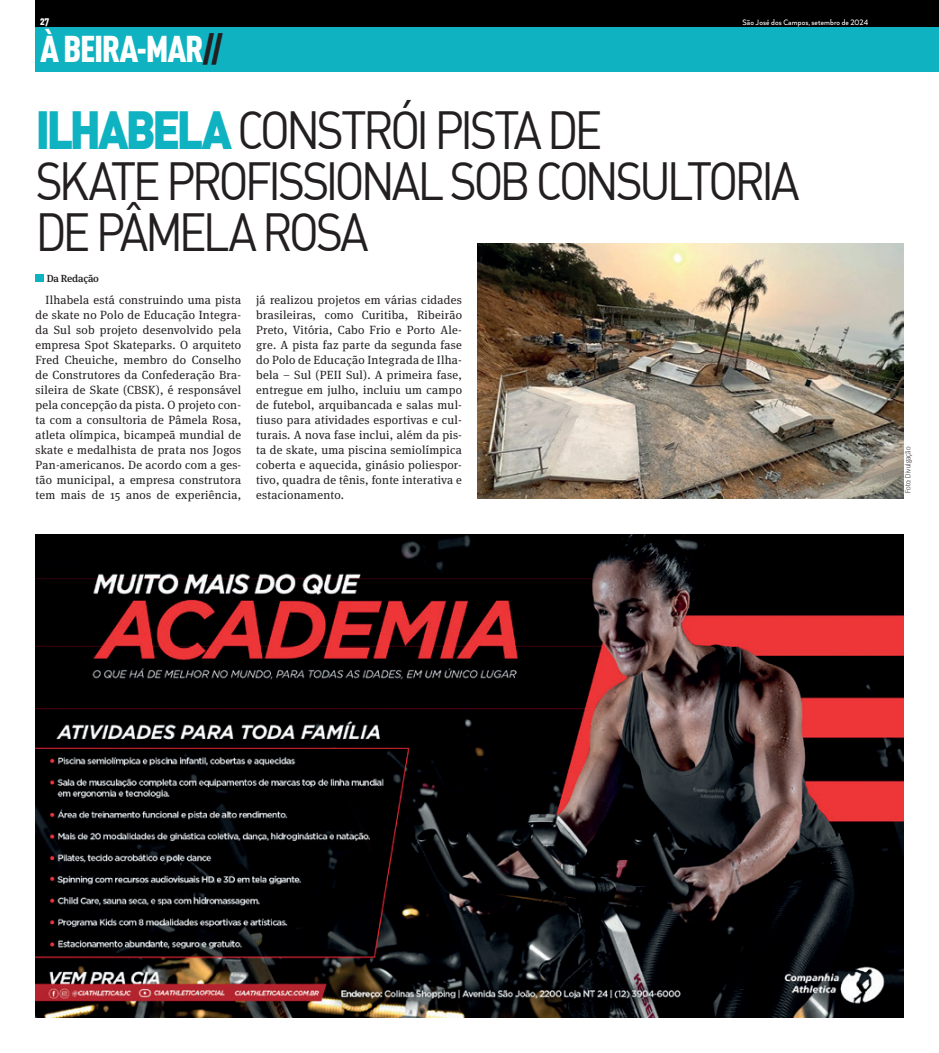
<style>
.page{position:relative;width:939px;height:1053px;background:#fff}
.page>*{position:absolute;margin:0;border:0;box-sizing:border-box;transform-origin:0 0}
.t1{font:52.5px/50.9px "DIN Alternate";letter-spacing:-.08em;color:#231f20;scale:.89 1}
.t2{font:36.75px "DIN Cond Black Alternate";letter-spacing:-.035em;color:#fff}
.t3{font:11.88px/15px "Meta Serif OT";letter-spacing:.02em;color:#231f20;text-align:justify}
.t4{font:11.25px "DIN Cond Black Alternate";color:#fff}
.t5{font:500 10.25px "Meta Serif OT";letter-spacing:-.02em;color:#231f20}
.t6{font:500 9px "Arquitecta";letter-spacing:.015em;color:#fff;scale:.89 1}
.t7{font:300 7.5px "Meta Headline OT";letter-spacing:.02em;color:#231f20}
.s1{color:#231f20}
.s2{font-weight:900;color:#0eb2c1}
</style>
<div class="page">
<div style="left:35px;top:4px;width:904px;height:67px;background:#0eb2c1"></div>
<img style="left:477px;top:244px;width:427px;height:254px">
<div style="left:35px;top:0;width:904px;height:27px;background:#000001"></div>
<div style="left:35px;top:274px;width:9px;height:8px;background:#0eb2c1"></div>
<img style="left:35px;top:535px;width:869px;height:482px">
<p class="t4" style="left:40px;top:14px;width:11px">27</p>
<p class="t6" style="left:742px;top:16px;width:143px">São José dos Campos, setembro de 2024</p>
<h2 class="t2" style="left:40px;top:26px;width:185px">À BEIRA-MAR<span class="s1">//</span></h2>
<h1 class="t1" style="left:35px;top:103px;width:860px"><span class="s2">ILHABELA</span> CONSTRÓI PISTA DE<br>SKATE PROFISSIONAL SOB CONSULTORIA<br>DE PÂMELA ROSA</h1>
<p class="t5" style="left:47px;top:272px;width:54px">Da Redação</p>
<p class="t3" style="left:35px;top:292px;width:207px;text-indent:10px">Ilhabela está construindo uma pista de skate no Polo de Educação Integra&shy;da Sul sob projeto desenvolvido pela empresa Spot Skateparks. O arquiteto Fred Cheuiche, membro do Conselho de Construtores da Confederação Bra&shy;sileira de Skate (CBSK), é responsável pela concepção da pista. O projeto con&shy;ta com a consultoria de Pâmela Rosa, atleta olímpica, bicampeã mundial de skate e medalhista de prata nos Jogos Pan-americanos. De acordo com a ges&shy;tão municipal, a empresa construtora tem mais de 15 anos de experiência,</p>
<p class="t3" style="left:256px;top:292px;width:207px">já realizou projetos em várias cidades brasileiras, como Curitiba, Ribeirão Preto, Vitória, Cabo Frio e Porto Ale&shy;gre. A pista faz parte da segunda fase do Polo de Educação Integrada de Ilha&shy;bela – Sul (PEII Sul). A primeira fase, entregue em julho, incluiu um campo de futebol, arquibancada e salas mul&shy;tiuso para atividades esportivas e cul&shy;turais. A nova fase inclui, além da pis&shy;ta de skate, uma piscina semiolímpica coberta e aquecida, ginásio poliespor&shy;tivo, quadra de tênis, fonte interativa e estacionamento.</p>
<p class="t7" style="left:903px;top:493px;width:48px;rotate:-90deg">Foto: Divulgação</p>
</div>
